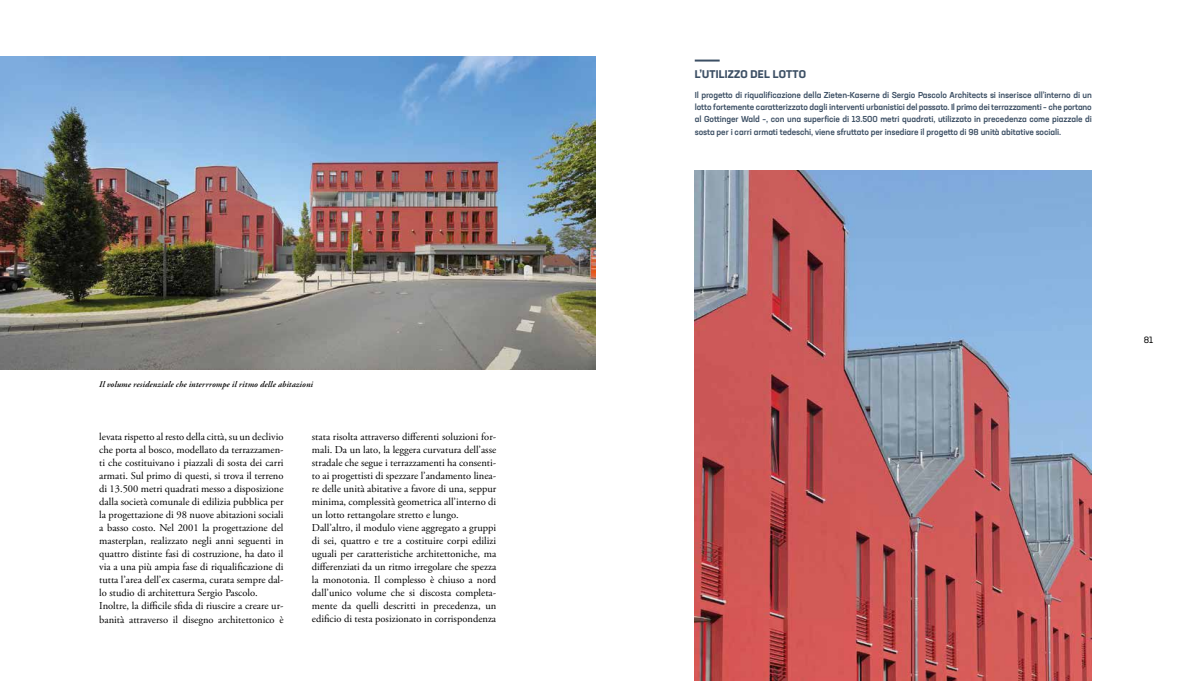
<style>
.page{position:relative;width:1191px;height:681px;background:#fff}
.page>*{position:absolute;margin:0;border:0;box-sizing:border-box;transform-origin:0 0}
.t1{font:700 11px "Neusa Next Pro";letter-spacing:.02em;color:#3c4f64}
.t2{font:10.5px/13px "Adobe Garamond Pro";color:#000}
.t3{font:9px "Neusa Next Pro";color:#000}
.t4{font:500 8.5px/12px "Neusa Next Pro";letter-spacing:-.01em;color:#3c4f64;text-align:justify}
.t5{font:italic 600 8.5px "Adobe Garamond";letter-spacing:.02em;color:#000}
</style>
<div class="page">
<hr style="left:694px;top:60px;width:25px;height:2px;background:#3c4f64">
<img style="left:694px;top:170px;width:397px;height:510px">
<img style="left:0;top:57px;width:595px;height:312px">
<p class="t5" style="left:99px;top:379px;width:215px">Il volume residenziale che interrrompe il ritmo delle abitazioni</p>
<p class="t2" style="left:99px;top:430px;width:186px">levata rispetto al resto della città, su un declivio che porta al bosco, modellato da terrazzamen&shy;ti che costituivano i piazzali di sosta dei carri armati. Sul primo di questi, si trova il terreno di 13.500 metri quadrati messo a disposizione dalla società comunale di edilizia pubblica per la progettazione di 98 nuove abitazioni sociali a basso costo. Nel 2001 la progettazione del masterplan, realizzato negli anni seguenti in quattro distinte fasi di costruzione, ha dato il via a una più ampia fase di riqualificazione di tutta l’area dell’ex caserma, curata sempre dal&shy;lo studio di architettura Sergio Pascolo.<br>Inoltre, la difficile sfida di riuscire a creare ur&shy;banità attraverso il disegno architettonico è</p>
<p class="t2" style="left:312px;top:430px;width:186px">stata risolta attraverso differenti soluzioni for&shy;mali. Da un lato, la leggera curvatura dell’asse stradale che segue i terrazzamenti ha consenti&shy;to ai progettisti di spezzare l’andamento linea&shy;re delle unità abitative a favore di una, seppur minima, complessità geometrica all’interno di un lotto rettangolare stretto e lungo.<br>Dall’altro, il modulo viene aggregato a gruppi di sei, quattro e tre a costituire corpi edilizi uguali per caratteristiche architettoniche, ma differenziati da un ritmo irregolare che spezza la monotonia. Il complesso è chiuso a nord dall’unico volume che si discosta completa&shy;mente da quelli descritti in precedenza, un edificio di testa posizionato in corrispondenza</p>
<p class="t1" style="left:695px;top:67px;width:113px">L’UTILIZZO DEL LOTTO</p>
<p class="t4" style="left:694px;top:89px;width:399px">Il progetto di riqualificazione della Zieten-Kaserne di Sergio Pascolo Architects si inserisce all’interno di un lotto fortemente caratterizzato dagli interventi urbanistici del passato. Il primo dei terrazzamenti – che portano al Gottinger Wald –, con una superficie di 13.500 metri quadrati, utilizzato in precedenza come piazzale di sosta per i carri armati tedeschi, viene sfruttato per insediare il progetto di 98 unità abitative sociali.</p>
<p class="t3" style="left:1143px;top:334px;width:11px">81</p>
</div>
